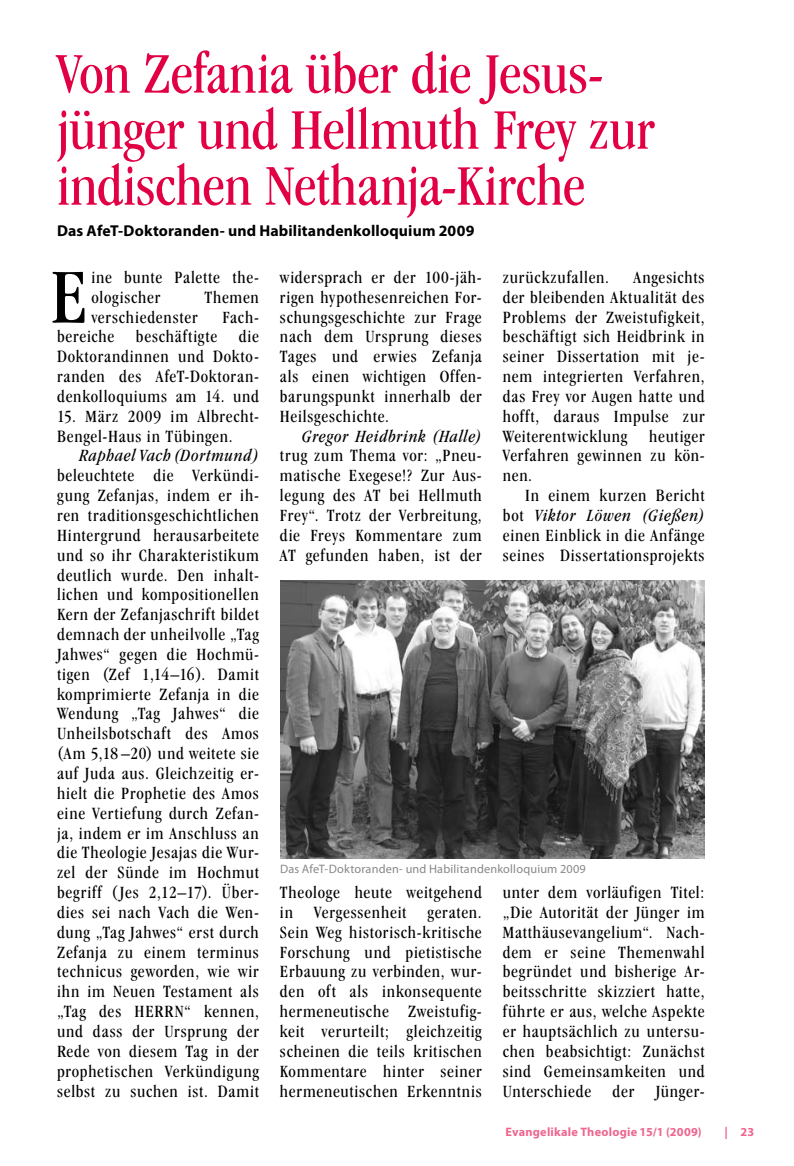
<style>
.page{position:relative;width:794px;height:1166px;background:#fff}
.page>*{position:absolute;margin:0;border:0;box-sizing:border-box;transform-origin:0 0}
.t1{font:condensed 80.67px "Garamond IT Cby BT";color:#000}
.t2{font:condensed 59.5px/56px "Garamond IT Cby BT";letter-spacing:-.01em;color:#e20045}
.t3{font:condensed 17.85px/19.8px "Garamond IT Cby BT";letter-spacing:.04em;color:#000;text-align:justify}
.t4{font:italic condensed 17.85px "Garamond IT Cby BT";letter-spacing:.045em;color:#000}
.t5{font:700 15.75px "Myriad Pro";letter-spacing:.01em;color:#000}
.t6{font:12.25px "Myriad Pro";letter-spacing:.015em;color:#878889}
.t7{font:700 12.25px "Myriad Pro";letter-spacing:.02em;color:#ee668f}
.s1{font-style:italic}
</style>
<div class="page">
<img style="left:280px;top:580px;width:424px;height:278px">
<h2 class="t2" style="left:57px;top:45px;width:599px">Von Zefania über die Jesus&shy;jünger und Hellmuth Frey zur indischen Nethanja-Kirche</h2>
<p class="t5" style="left:57px;top:221px;width:419px">Das AfeT-Doktoranden- und Habilitandenkolloquium 2009</p>
<h1 class="t1" style="left:50px;top:251px;width:39px">E</h1>
<p class="t3" style="left:91px;top:267px;width:169px">ine bunte Palette the&shy;ologischer</p>
<p class="t3" style="left:204px;top:287px;width:56px">Themen</p>
<p class="t3" style="left:57px;top:307px;width:203px;text-indent:165px">Fach&shy;bereiche beschäftigte die Doktorandinnen und Dokto&shy;randen des AfeT-Doktoran&shy;denkolloquiums am 14. und</p>
<p class="t3" style="left:57px;top:406px;width:203px">15. März 2009 im Albrecht-<br>Bengel-Haus in Tübingen.</p>
<p class="t4" style="left:79px;top:445px;width:181px">Raphael Vach (Dortmund)</p>
<p class="t3" style="left:57px;top:465px;width:203px">beleuchtete die Verkündi&shy;gung Zefanjas, indem er ih&shy;ren traditionsgeschichtlichen Hintergrund herausarbeitete und so ihr Charakteristikum deutlich wurde. Den inhalt&shy;lichen und kompositionellen Kern der Zefanjaschrift bildet demnach der unheilvolle „Tag Jahwes“ gegen die Hochmü&shy;tigen (Zef 1,14–16). Damit komprimierte Zefanja in die Wendung „Tag Jahwes“ die Unheilsbotschaft des Amos (Am 5,18 –20) und weitete sie auf Juda aus. Gleichzeitig er&shy;hielt die Prophetie des Amos eine Vertiefung durch Zefan&shy;ja, indem er im Anschluss an die Theologie Jesajas die Wur&shy;zel der Sünde im Hochmut begriff (Jes 2,12–17). Über&shy;dies sei nach Vach die Wen&shy;dung „Tag Jahwes“ erst durch Zefanja zu einem terminus technicus geworden, wie wir ihn im Neuen Testament als „Tag des HERRN“ kennen, und dass der Ursprung der Rede von diesem Tag in der prophetischen Verkündigung selbst zu suchen ist. Damit</p>
<p class="t3" style="left:91px;top:307px;width:108px">verschiedenster</p>
<p class="t3" style="left:280px;top:267px;width:203px">widersprach er der 100-jäh&shy;rigen hypothesenreichen For&shy;schungsgeschichte zur Frage nach dem Ursprung dieses Tages und erwies Zefanja als einen wichtigen Offen&shy;barungspunkt innerhalb der Heilsgeschichte.</p>
<p class="t4" style="left:302px;top:425px;width:181px">Gregor Heidbrink (Halle)</p>
<p class="t3" style="left:280px;top:446px;width:203px">trug zum Thema vor: „Pneu&shy;matische Exegese!? Zur Aus&shy;legung des AT bei Hellmuth Frey“. Trotz der Verbreitung, die Freys Kommentare zum AT gefunden haben, ist der</p>
<p class="t3" style="left:503px;top:267px;width:108px">zurückzufallen.</p>
<p class="t3" style="left:503px;top:267px;width:203px;text-indent:131px">Angesichts der bleibenden Aktualität des Problems der Zweistufigkeit, beschäftigt sich Heidbrink in seiner Dissertation mit je&shy;nem integrierten Verfahren, das Frey vor Augen hatte und hofft, daraus Impulse zur Weiterentwicklung heutiger Verfahren gewinnen zu kön&shy;nen.</p>
<p class="t3" style="left:503px;top:485px;width:203px;text-indent:22px">In einem kurzen Bericht bot <span class="s1">Viktor Löwen (Gießen) </span>einen Einblick in die Anfänge seines Dissertationsprojekts</p>
<p class="t6" style="left:280px;top:861px;width:307px">Das AfeT-Doktoranden- und Habilitandenkolloquium 2009</p>
<p class="t3" style="left:280px;top:882px;width:203px">Theologe heute weitgehend in Vergessenheit geraten.<br>Sein Weg historisch-kritische Forschung und pietistische Erbauung zu verbinden, wur&shy;den oft als inkonsequente hermeneutische Zweistufig&shy;keit verurteilt; gleichzeitig scheinen die teils kritischen Kommentare hinter seiner hermeneutischen Erkenntnis</p>
<p class="t3" style="left:503px;top:882px;width:203px">unter dem vorläufigen Titel: „Die Autorität der Jünger im Matthäusevangelium“. Nach&shy;dem er seine Themenwahl begründet und bisherige Ar&shy;beitsschritte skizziert hatte, führte er aus, welche Aspekte er hauptsächlich zu untersu&shy;chen beabsichtigt: Zunächst sind Gemeinsamkeiten und Unterschiede der Jünger-</p>
<p class="t7" style="left:505px;top:1124px;width:198px">Evangelikale Theologie 15/1 (2009)</p>
<p class="t7" style="left:724px;top:1124px;width:31px">| 23</p>
</div>
